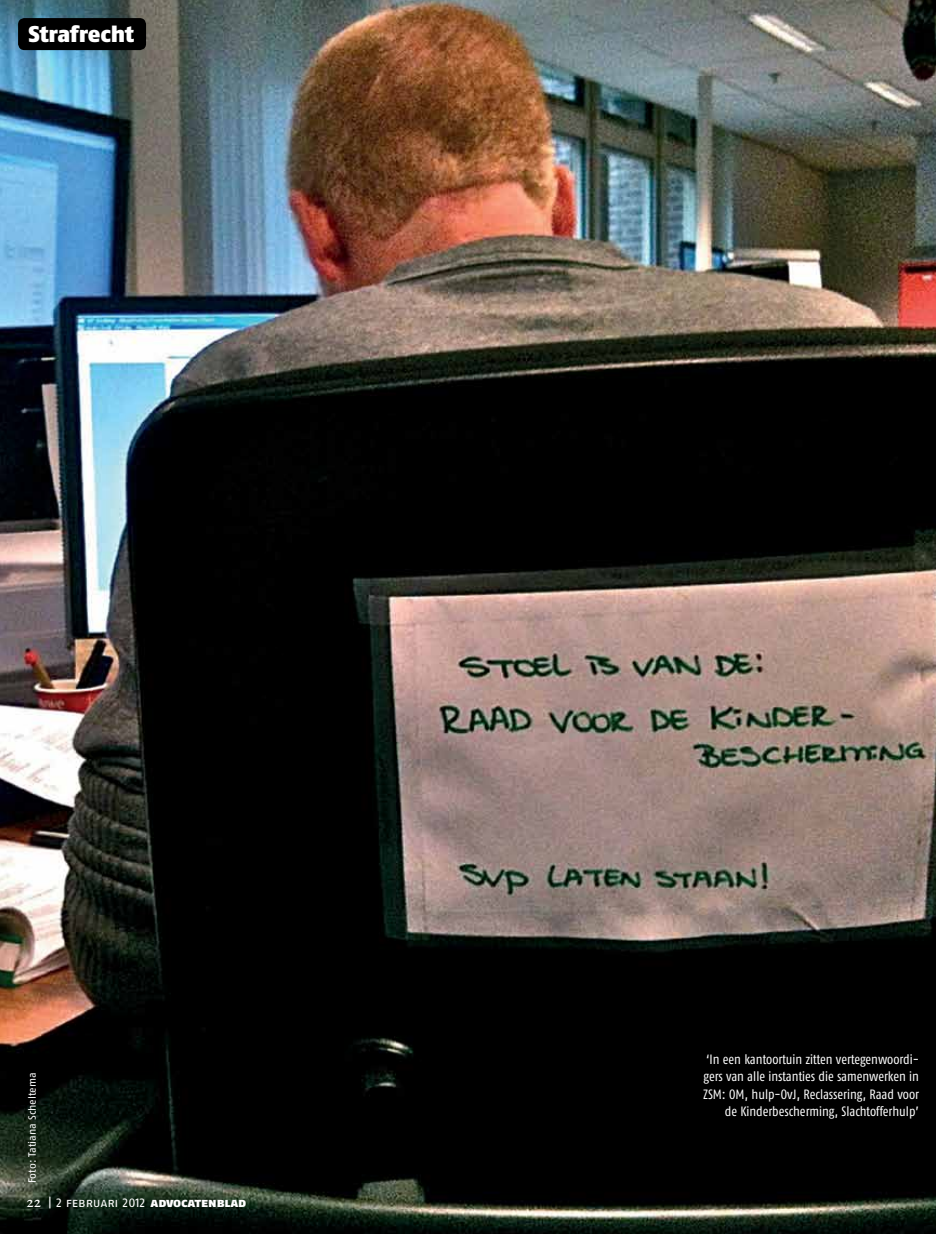
<style>
.page{position:relative;width:936px;height:1234px;background:#fff}
.page>*{position:absolute;margin:0;border:0;box-sizing:border-box;transform-origin:0 0}
.t1{font:22.8px "Fago No Black Lf";letter-spacing:-.015em;color:#fff}
.t2{font:13.5px/17.4px "Fago Co Regular Lf";color:#fff;text-align:right}
.t3{font:12.75px "Fago No Regular Lf Caps";letter-spacing:-.01em;color:#fff}
.t4{font:10.5px "Fago No Regular LF";letter-spacing:-.005em;color:#fff}
.s1{font-family:"Lexicon No 2 Roman A Txt";font-size:14.25px}
.s2{font-family:"Fago No Black Lf Caps"}
</style>
<div class="page">
<img style="left:0;top:0;width:935px;height:1233px">
<div style="left:18px;top:18px;width:128px;height:32px;background:#000;border-radius:6px"></div>
<h1 class="t1" style="left:28px;top:20px;width:107px">Strafrecht</h1>
<p class="t4" style="left:26px;top:1183px;width:112px;rotate:-90deg">Foto: Tatiana Scheltema</p>
<p class="t3" style="left:27px;top:1194px;width:221px"><span class="s1">22</span> | 2 februari 2012 <span class="s2">advocatenblad</span></p>
<p class="t2" style="left:703px;top:1050px;width:217px">‘In een kantoortuin zitten vertegenwoordi&shy;gers van alle instanties die samenwerken in ZSM: OM, hulp-OvJ, Reclassering, Raad voor de Kinderbescherming, Slachtofferhulp’</p>
</div>
